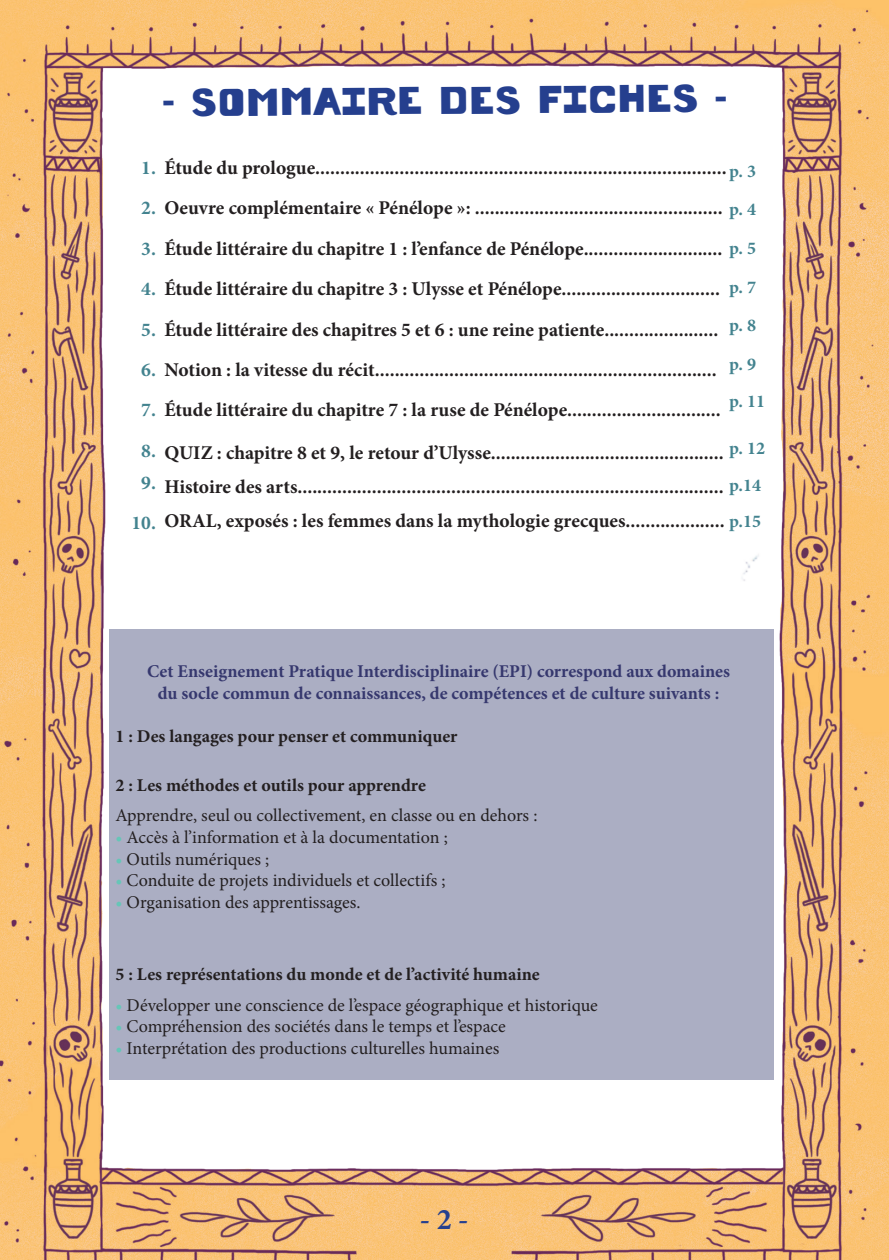
<style>
.page{position:relative;width:889px;height:1260px;background:#fff}
.page>*{position:absolute;margin:0;border:0;box-sizing:border-box;transform-origin:0 0}
.t1{font:37.5px "Bad Typ";color:#253f8e}
.t2{font:700 30px "Minion Pro";color:#253f8e}
.t3{font:700 19.5px/42.5px "Minion Pro";color:#231f20;text-align:right}
.t4{font:700 19.5px/40.3px "Minion Pro";color:#43838f;text-align:center}
.t5{font:18px "Minion Pro";color:#231f20}
.t6{font:700 18px/21.6px "Minion Pro";color:#36386e;text-align:center}
.t7{font:700 18px "Minion Pro";color:#231f20}
.t8{font:700 18px/38.2px "Minion Pro";color:#43838f}
.s1{color:#43838f}
.s2{font-size:18px;color:#43838f}
.s3{color:#66c6b7}
</style>
<div class="page">
<img style="left:0;top:0;width:889px;height:1259px">
<div style="left:109px;top:629px;width:665px;height:451px;background:#abaec3"></div>
<h1 class="t1" style="left:162px;top:82px;width:566px;rotate:-1deg">- SOMMAIRE DES FICHES -</h1>
<p class="t3" style="left:141px;top:146px;width:587px"><span class="s1">1.</span> Étude du prologue...................................................................................</p>
<p class="t3" style="left:141px;top:187px;width:616px"><span class="s1">2.</span> Oeuvre complémentaire « Pénélope »: .................................................. <span class="s2">p. 4</span></p>
<p class="t3" style="left:141px;top:227px;width:616px"><span class="s1">3.</span> Étude littéraire du chapitre 1 : l’enfance de Pénélope............................ <span class="s2">p. 5</span></p>
<p class="t3" style="left:141px;top:267px;width:580px"><span class="s1">4.</span> Étude littéraire du chapitre 3 : Ulysse et Pénélope................................</p>
<p class="t3" style="left:141px;top:308px;width:578px"><span class="s1">5.</span> Étude littéraire des chapitres 5 et 6 : une reine patiente.......................</p>
<p class="t3" style="left:141px;top:348px;width:577px"><span class="s1">6.</span> Notion : la vitesse du récit.....................................................................</p>
<p class="t3" style="left:141px;top:389px;width:584px"><span class="s1">7.</span> Étude littéraire du chapitre 7 : la ruse de Pénélope...............................<br>QUIZ : chapitre 8 et 9, le retour d’Ulysse...............................................</p>
<p class="t3" style="left:164px;top:469px;width:598px;line-height:34px;text-align:left">Histoire des arts......................................................................................<br>ORAL, exposés : les femmes dans la mythologie grecques.................... <span class="s2">p.15</span></p>
<p class="t8" style="left:729px;top:151px;width:28px">p. 3</p>
<p class="t8" style="left:729px;top:267px;width:37px">p. 7 p. 8 p. 9 p. 11</p>
<p class="t8" style="left:729px;top:430px;width:37px;line-height:36.5px">p. 12 p.14</p>
<p class="t4" style="left:141px;top:430px;width:16px">8.</p>
<p class="t4" style="left:131px;top:462px;width:26px">9.<br>10.</p>
<p class="t6" style="left:147px;top:660px;width:584px">Cet Enseignement Pratique Interdisciplinaire (EPI) correspond aux domaines du socle commun de connaissances, de compétences et de culture suivants :</p>
<p class="t7" style="left:115px;top:723px;width:343px">1 : Des langages pour penser et communiquer</p>
<p class="t7" style="left:115px;top:772px;width:312px">2 : Les méthodes et outils pour apprendre</p>
<p class="t5" style="left:115px;top:803px;width:423px">Apprendre, seul ou collectivement, en classe ou en dehors :</p>
<p class="t5" style="left:115px;top:825px;width:334px"><span class="s3">•</span> Accès à l’information et à la documentation ;</p>
<p class="t5" style="left:115px;top:846px;width:155px"><span class="s3">•</span> Outils numériques ;</p>
<p class="t5" style="left:115px;top:868px;width:331px"><span class="s3">•</span> Conduite de projets individuels et collectifs ;</p>
<p class="t5" style="left:115px;top:890px;width:246px"><span class="s3">•</span> Organisation des apprentissages.</p>
<p class="t7" style="left:115px;top:962px;width:426px">5 : Les représentations du monde et de l’activité humaine</p>
<p class="t5" style="left:115px;top:992px;width:484px"><span class="s3">•</span> Développer une conscience de l’espace géographique et historique</p>
<p class="t5" style="left:115px;top:1014px;width:392px"><span class="s3">•</span> Compréhension des sociétés dans le temps et l’espace</p>
<p class="t5" style="left:115px;top:1036px;width:385px"><span class="s3">•</span> Interprétation des productions culturelles humaines</p>
<h2 class="t2" style="left:420px;top:1197px;width:50px">- 2 -</h2>
</div>
